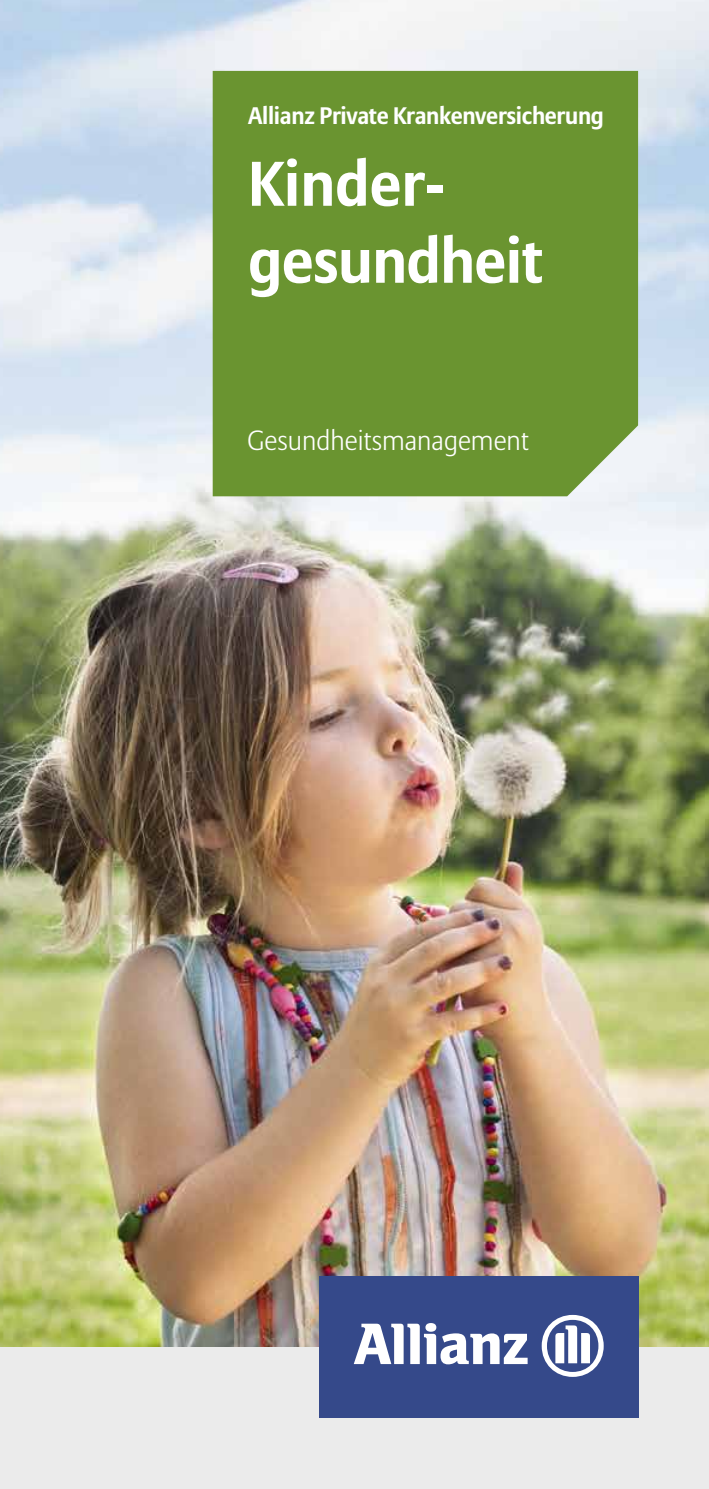
<style>
.page{position:relative;width:709px;height:1489px;background:#fff}
.page>*{position:absolute;margin:0;border:0;box-sizing:border-box;transform-origin:0 0}
.t1{font:700 62.5px/77px "Allianz Sans";letter-spacing:-.01em;color:#fff}
.t2{font:300 27.5px "Allianz Sans";color:#fff}
.t3{font:700 23.75px "Allianz Sans";letter-spacing:-.015em;color:#fff}
</style>
<div class="page">
<img style="left:0;top:0;width:709px;height:1346px">
<div style="left:213px;top:71px;width:425px;height:425px;background:#6a9430"></div>
<div style="left:0;top:1346px;width:709px;height:142px;background:#ebebeb"></div>
<div style="left:319px;top:1276px;width:319px;height:141px;background:#35498a"></div>
<svg style="left:354px;top:1323px;width:173px;height:41px"></svg>
<svg style="left:541px;top:1314px;width:62px;height:62px"></svg>
<p class="t3" style="left:248px;top:100px;width:357px">Allianz Private Krankenversicherung</p>
<h1 class="t1" style="left:248px;top:147px;width:296px">Kinder&shy;gesundheit</h1>
<p class="t2" style="left:247px;top:423px;width:283px">Gesundheitsmanagement</p>
</div>
